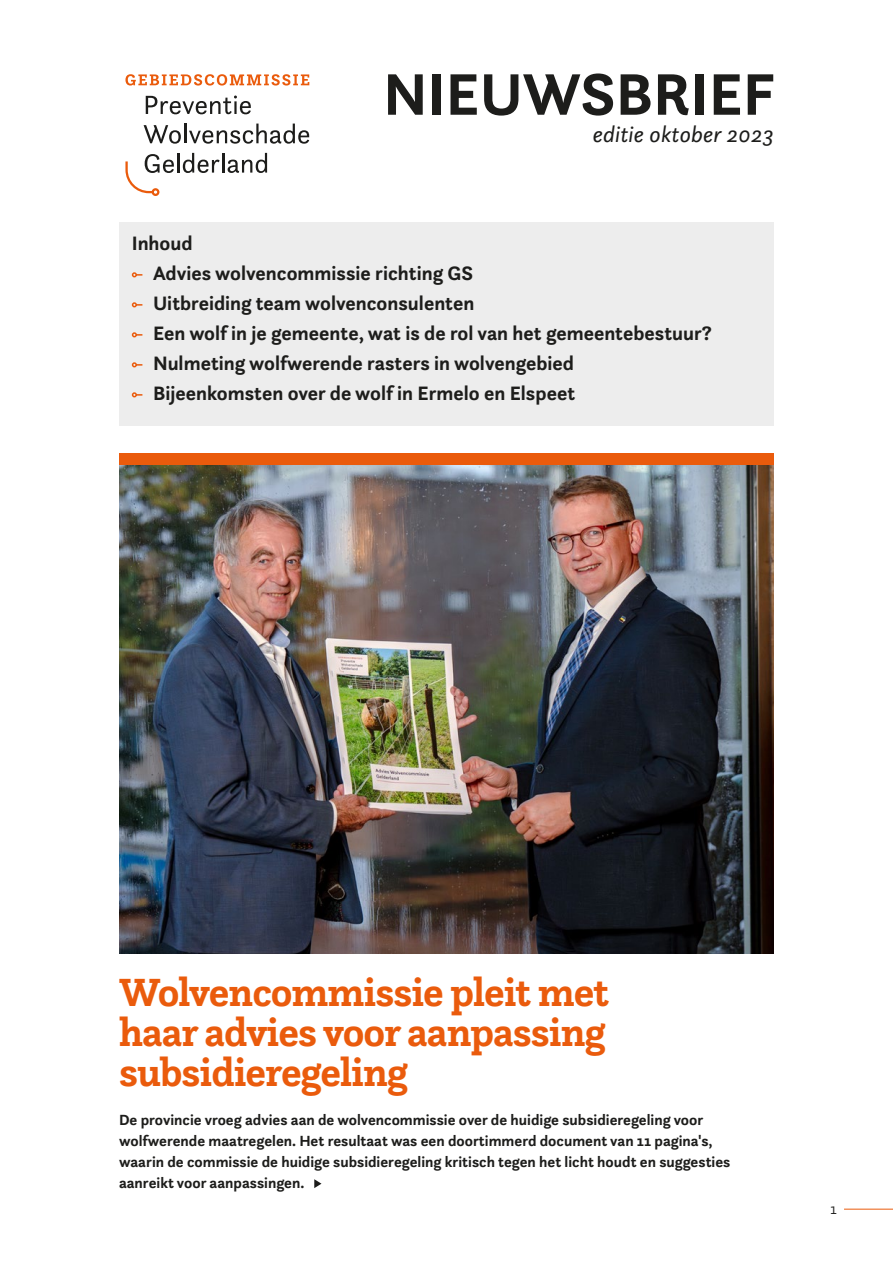
<style>
.page{position:relative;width:893px;height:1263px;background:#fff}
.page>*{position:absolute;margin:0;border:0;box-sizing:border-box;transform-origin:0 0}
.t1{font:700 61.05px "Questa Sans";color:#1d1d1b}
.t2{font:700 41.1px/40px "Questa Slab";letter-spacing:-.025em;color:#ea5b0c;text-align:justify}
.t3{font:italic 23.1px "Questa Sans";color:#1d1d1b}
.t4{font:700 20.25px/30px "Questa Sans";color:#1d1d1b}
.subsubkop{font:700 15.3px/21px "Questa Sans";color:#1d1d1b}
.Lopende_tekst{font:300 15.3px "Questa Sans";color:#1d1d1b}
</style>
<div class="page">
<div style="left:119px;top:222px;width:655px;height:204px;background:#ededed"></div>
<svg style="left:125px;top:74px;width:184px;height:12px"></svg>
<svg style="left:146px;top:96px;width:105px;height:18px"></svg>
<svg style="left:144px;top:124px;width:165px;height:20px"></svg>
<svg style="left:125px;top:154px;width:49px;height:42px"></svg>
<hr style="left:177px;top:153px;width:2px;height:20px;background:#1d1d1b">
<svg style="left:183px;top:153px;width:37px;height:20px"></svg>
<hr style="left:222px;top:153px;width:2px;height:20px;background:#1d1d1b">
<svg style="left:228px;top:153px;width:39px;height:20px"></svg>
<img style="left:119px;top:464px;width:655px;height:490px">
<svg style="left:132px;top:272px;width:10px;height:5px"></svg>
<svg style="left:132px;top:302px;width:10px;height:5px"></svg>
<svg style="left:132px;top:332px;width:10px;height:5px"></svg>
<svg style="left:132px;top:362px;width:10px;height:5px"></svg>
<svg style="left:132px;top:392px;width:10px;height:5px"></svg>
<svg style="left:314px;top:1179px;width:7px;height:9px"></svg>
<hr style="left:844px;top:1209px;width:49px;height:1px;background:#ea5b0c">
<div style="left:119px;top:453px;width:655px;height:11px;background:#ea5b0c"></div>
<h1 class="t1" style="left:383px;top:55px;width:393px">NIEUWSBRIEF</h1>
<h2 class="t3" style="left:593px;top:119px;width:183px">editie oktober 2023</h2>
<h3 class="t4" style="left:132px;top:228px;width:62px">Inhoud</h3>
<p class="t4" style="left:153px;top:258px;width:560px">Advies wolvencommissie richting GS<br>Uitbreiding team wolvenconsulenten<br>Een wolf in je gemeente, wat is de rol van het gemeentebestuur?<br>Nulmeting wolfwerende rasters in wolvengebied<br>Bijeenkomsten over de wolf in Ermelo en Elspeet</p>
<h1 class="t2" style="left:119px;top:971px;width:492px">Wolvencommissie pleit met haar advies voor aanpassing subsidieregeling</h1>
<p class="subsubkop" style="left:119px;top:1109px;width:613px">De provincie vroeg advies aan de wolvencommissie over de huidige subsidieregeling voor wolfwerende maatregelen. Het resultaat was een doortimmerd document van 11 pagina's, waarin de commissie de huidige subsidieregeling kritisch tegen het licht houdt en suggesties aanreikt voor aanpassingen.</p>
<p class="Lopende_tekst" style="left:830px;top:1199px;width:8px">1</p>
</div>
